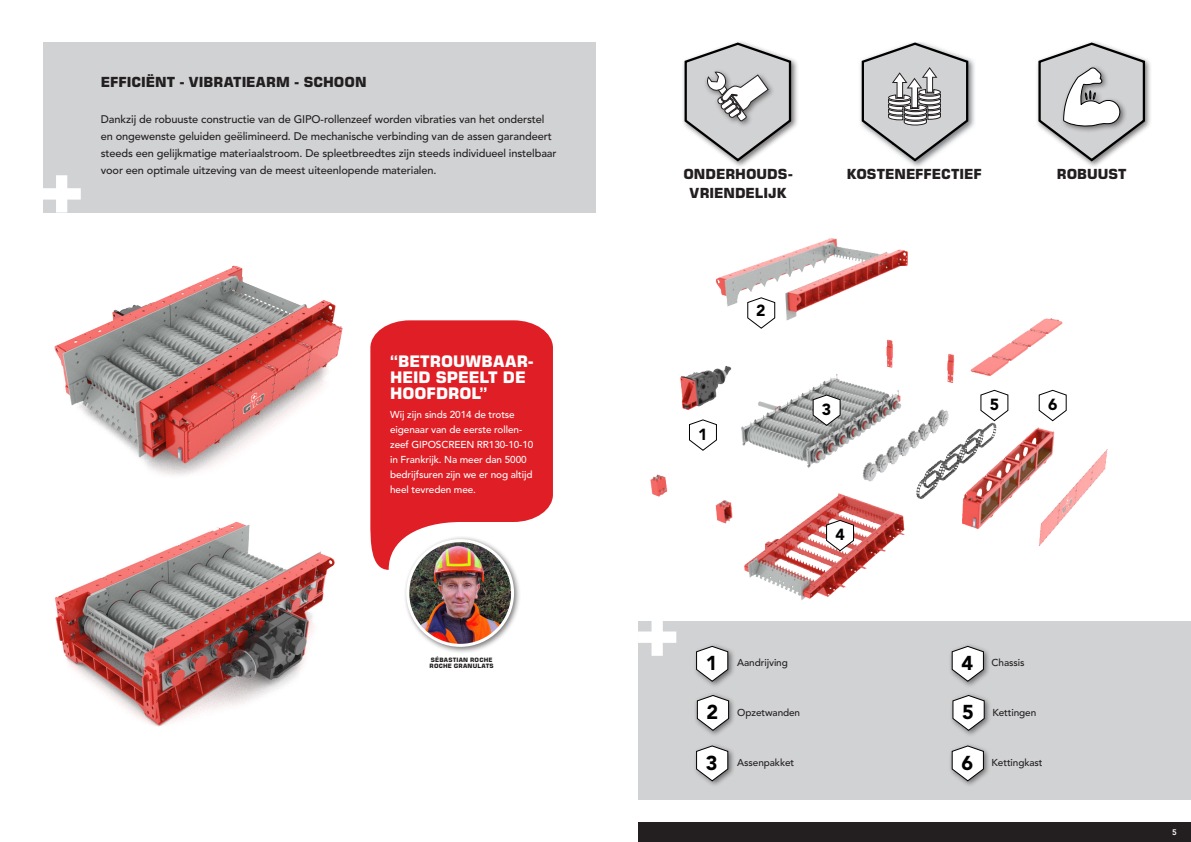
<style>
.page{position:relative;width:1191px;height:842px;background:#fff}
.page>*{position:absolute;margin:0;border:0;box-sizing:border-box;transform-origin:0 0}
.t1{font:900 20px "Avenir LT Pro";color:#000}
.t2{font:700 16px/16px "Eurostile LT Pro";letter-spacing:-.005em;color:#fff}
.t3{font:900 16px "Avenir LT Pro";color:#000}
._10_C_Roboto{font:700 14px/19px "Eurostile LT Pro";color:#231f20;text-align:center}
.t4{font:500 11px/17px "Avenir LT Pro";letter-spacing:-.01em;color:#231f20}
.t5{font:500 10px/15px "Avenir LT Pro";letter-spacing:-.01em;color:#fff}
.t6{font:500 10px "Avenir LT Pro";letter-spacing:-.01em;color:#231f20}
.t7{font:800 8px "Avenir LT Pro";color:#fff}
.t8{font:700 6px "Eurostile LT Pro";letter-spacing:.03em;color:#231f20}
</style>
<div class="page">
<div style="left:638px;top:621px;width:553px;height:178px;background:#d1d2d4"></div>
<div style="left:693px;top:692px;width:43px;height:45px;background:#231f20;opacity:.6"></div>
<svg style="left:697px;top:695px;width:32px;height:36px"></svg>
<div style="left:693px;top:643px;width:42px;height:45px;background:#231f20;opacity:.6"></div>
<svg style="left:696px;top:646px;width:32px;height:36px"></svg>
<div style="left:693px;top:742px;width:42px;height:46px;background:#231f20;opacity:.6"></div>
<svg style="left:696px;top:745px;width:32px;height:36px"></svg>
<div style="left:638px;top:822px;width:553px;height:20px;background:#231f20"></div>
<img style="left:54px;top:265px;width:289px;height:211px">
<div style="left:43px;top:43px;width:552px;height:170px;background:#d1d2d4"></div>
<svg style="left:43px;top:175px;width:38px;height:38px"></svg>
<img style="left:55px;top:521px;width:280px;height:206px">
<div style="left:948px;top:643px;width:43px;height:45px;background:#231f20;opacity:.6"></div>
<svg style="left:951px;top:646px;width:33px;height:36px"></svg>
<div style="left:949px;top:692px;width:43px;height:45px;background:#231f20;opacity:.6"></div>
<svg style="left:952px;top:695px;width:33px;height:36px"></svg>
<div style="left:948px;top:742px;width:43px;height:46px;background:#231f20;opacity:.6"></div>
<svg style="left:951px;top:745px;width:33px;height:36px"></svg>
<img style="left:860px;top:58px;width:115px;height:109px">
<svg style="left:861px;top:43px;width:107px;height:118px"></svg>
<svg style="left:370px;top:320px;width:183px;height:250px;fill:#e01e25"></svg>
<div style="left:403px;top:536px;width:118px;height:118px;background:#231f20;opacity:.6"></div>
<img style="left:408px;top:541px;width:104px;height:104px;border-radius:52px">
<div style="left:406px;top:539px;width:108px;height:108px;border:3px solid #fff;border-radius:50%"></div>
<img style="left:650px;top:238px;width:458px;height:363px">
<svg style="left:812px;top:394px;width:29px;height:32px"></svg>
<svg style="left:826px;top:520px;width:28px;height:31px"></svg>
<svg style="left:980px;top:390px;width:28px;height:31px"></svg>
<svg style="left:747px;top:297px;width:28px;height:32px"></svg>
<svg style="left:689px;top:419px;width:28px;height:32px"></svg>
<svg style="left:1038px;top:390px;width:28px;height:31px"></svg>
<svg style="left:638px;top:621px;width:38px;height:35px"></svg>
<div style="left:681px;top:39px;width:117px;height:129px;background:#231f20;opacity:.6"></div>
<svg style="left:683px;top:41px;width:110px;height:122px"></svg>
<div style="left:1035px;top:39px;width:117px;height:129px;background:#231f20;opacity:.6"></div>
<svg style="left:1037px;top:41px;width:110px;height:127px"></svg>
<p class="_10_C_Roboto" style="left:101px;top:72px;width:267px">EFFICIËNT - VIBRATIEARM - SCHOON</p>
<p class="t4" style="left:101px;top:111px;width:457px">Dankzij de robuuste constructie van de GIPO-rollenzeef worden vibraties van het onderstel en ongewenste geluiden geëlimineerd. De mechanische verbinding van de assen garandeert steeds een gelijkmatige materiaalstroom. De spleetbreedtes zijn steeds individueel instelbaar voor een optimale uitzeving van de meest uiteenlopende materialen.</p>
<p class="t2" style="left:390px;top:353px;width:145px">“BETROUWBAAR-<br>HEID SPEELT DE<br>HOOFDROL”</p>
<p class="t5" style="left:390px;top:407px;width:145px">Wij zijn sinds 2014 de trotse eigenaar van de eerste rollen&shy;zeef GIPOSCREEN RR130-10-10 in Frankrijk. Na meer dan 5000 bedrijfsuren zijn we er nog altijd heel tevreden mee.</p>
<p class="t8" style="left:431px;top:656px;width:63px">SÉBASTIAN ROCHE</p>
<p class="t8" style="left:429px;top:662px;width:66px">ROCHE GRANULATS</p>
<p class="_10_C_Roboto" style="left:683px;top:165px;width:111px">ONDERHOUDS-<br>VRIENDELIJK</p>
<p class="_10_C_Roboto" style="left:1056px;top:165px;width:71px">ROBUUST</p>
<p class="_10_C_Roboto" style="left:847px;top:165px;width:136px">KOSTENEFFECTIEF</p>
<p class="t3" style="left:698px;top:424px;width:11px">1</p>
<p class="t3" style="left:756px;top:301px;width:11px">2</p>
<p class="t3" style="left:822px;top:400px;width:11px">3</p>
<p class="t3" style="left:835px;top:525px;width:11px">4</p>
<p class="t3" style="left:989px;top:395px;width:11px">5</p>
<p class="t3" style="left:1048px;top:395px;width:11px">6</p>
<p class="t1" style="left:705px;top:651px;width:13px">1</p>
<p class="t1" style="left:706px;top:700px;width:13px">2</p>
<p class="t1" style="left:705px;top:750px;width:13px">3</p>
<p class="t6" style="left:737px;top:657px;width:52px">Aandrijving</p>
<p class="t6" style="left:737px;top:706px;width:64px">Opzetwanden</p>
<p class="t6" style="left:737px;top:756px;width:58px">Assenpakket</p>
<p class="t1" style="left:961px;top:651px;width:13px">4</p>
<p class="t6" style="left:991px;top:657px;width:34px">Chassis</p>
<p class="t1" style="left:962px;top:700px;width:13px">5</p>
<p class="t6" style="left:992px;top:706px;width:45px">Kettingen</p>
<p class="t1" style="left:961px;top:750px;width:13px">6</p>
<p class="t6" style="left:991px;top:756px;width:53px">Kettingkast</p>
<p class="t7" style="left:1172px;top:827px;width:6px">5</p>
</div>
